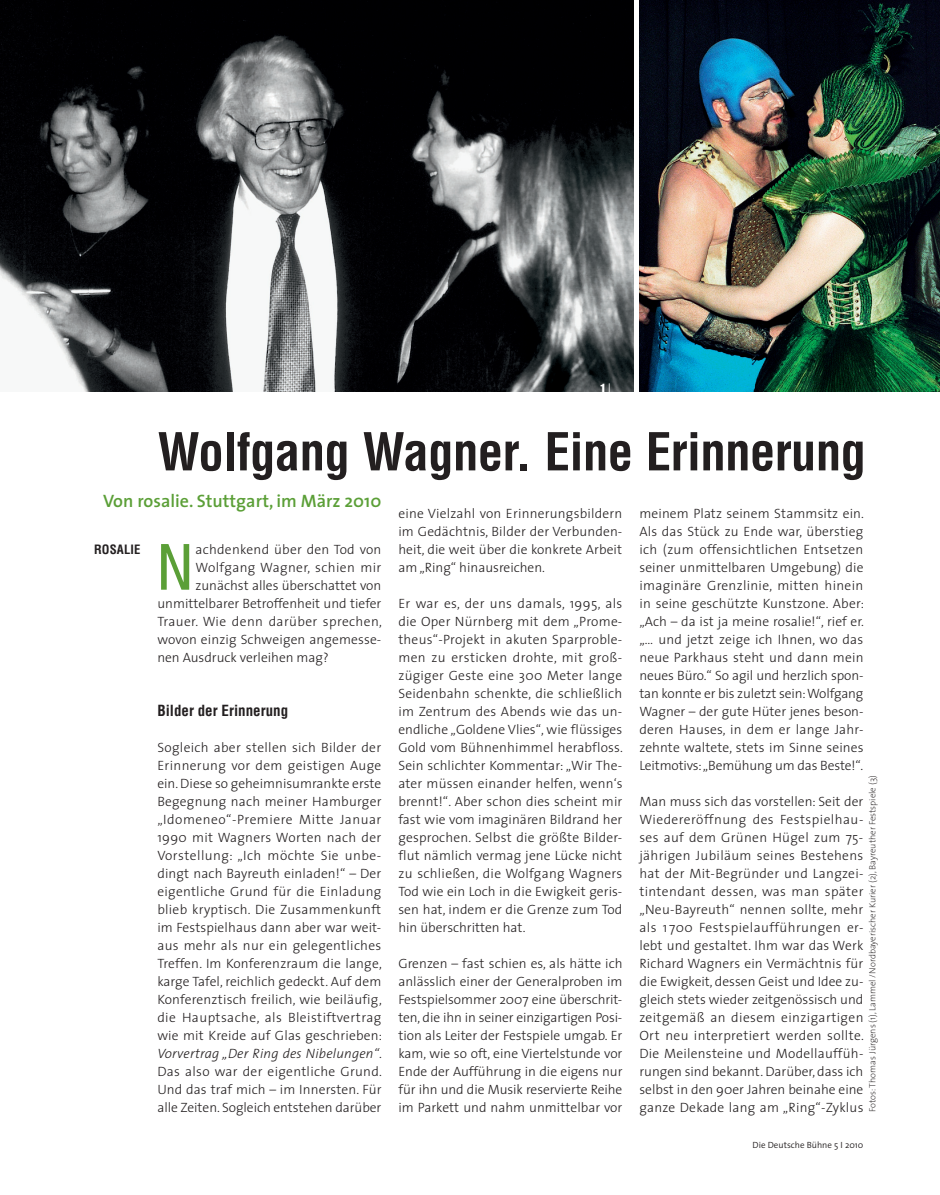
<style>
.page{position:relative;width:940px;height:1195px;background:#fff}
.page>*{position:absolute;margin:0;border:0;box-sizing:border-box;transform-origin:0 0}
.t1{font:condensed 63.9px "Helvetica Neue LT Std";color:#5b9f37}
.t2{font:700 condensed 51px "Helvetica LT Std";letter-spacing:-.015em;color:#231f20}
.t3{font:600 18px "The Sans";color:#5b9f37}
.t4{font:700 condensed 15px "Helvetica";color:#231f20}
.t5{font:300 13.5px/18px "The Sans";color:#231f20;text-align:justify}
.t6{font:300 13.5px "The Sans";letter-spacing:.03em;color:#231f20}
.t7{font:300 13.5px "The Sans";letter-spacing:.02em;color:#231f20}
.t8{font:700 condensed 12.6px "Helvetica";letter-spacing:.01em;color:#231f20}
.t9{font:900 condensed 11.7px "Helvetica Neue";color:#fff}
.t10{font:200 9px "The Sans";color:#231f20}
.t11{font:300 9px "The Sans";color:#231f20}
.s1{font-family:"The Sans";font-weight:200;font-stretch:normal;font-size:12.75px}
.s2{font-style:italic}
</style>
<div class="page">
<img style="left:0;top:0;width:633px;height:392px">
<img style="left:639px;top:0;width:301px;height:392px">
<p class="t9" style="left:600px;top:380px;width:12px">1 <span class="s1">I</span></p>
<h2 class="t2" style="left:157px;top:420px;width:710px">Wolfgang Wagner. Eine Erinnerung</h2>
<h3 class="t3" style="left:103px;top:486px;width:280px">Von rosalie. Stuttgart, im März 2010</h3>
<p class="t8" style="left:94px;top:541px;width:48px">ROSALIE</p>
<h1 class="t1" style="left:157px;top:530px;width:37px">N</h1>
<p class="t7" style="left:195px;top:538px;width:187px">achdenkend über den Tod von</p>
<p class="t6" style="left:195px;top:556px;width:187px">Wolfgang Wagner, schien mir</p>
<p class="t5" style="left:195px;top:576px;width:187px">zunächst alles überschattet von</p>
<p class="t5" style="left:157px;top:594px;width:225px">unmittelbarer Betroffenheit und tiefer</p>
<p class="t6" style="left:157px;top:610px;width:226px">Trauer. Wie denn darüber sprechen,</p>
<p class="t5" style="left:157px;top:630px;width:225px">wovon einzig Schweigen angemesse-</p>
<p class="t5" style="left:157px;top:648px;width:173px">nen Ausdruck verleihen mag?</p>
<p class="t4" style="left:157px;top:701px;width:132px">Bilder der Erinnerung</p>
<p class="t5" style="left:157px;top:738px;width:226px">Sogleich aber stellen sich Bilder der Erinnerung vor dem geistigen Auge ein. Diese so geheimnisumrankte erste Begegnung nach meiner Hamburger „Idomeneo“-Premiere Mitte Januar 1990 mit Wagners Worten nach der Vorstellung: „Ich möchte Sie unbe&shy;dingt nach Bayreuth einladen!“ – Der eigentliche Grund für die Einladung blieb kryptisch. Die Zusammenkunft im Festspielhaus dann aber war weit&shy;aus mehr als nur ein gelegentliches Treffen. Im Konferenzraum die lange, karge Tafel, reichlich gedeckt. Auf dem Konferenztisch freilich, wie beiläufig, die Hauptsache, als Bleistiftvertrag wie mit Kreide auf Glas geschrieben:<br><span class="s2">Vorvertrag „Der Ring des Nibelungen“</span>.<br>Das also war der eigentliche Grund.<br>Und das traf mich – im Innersten. Für alle Zeiten. Sogleich entstehen darüber</p>
<p class="t5" style="left:398px;top:504px;width:225px">eine Vielzahl von Erinnerungsbildern im Gedächtnis, Bilder der Verbunden&shy;heit, die weit über die konkrete Arbeit am „Ring“ hinausreichen.</p>
<p class="t5" style="left:398px;top:594px;width:226px">Er war es, der uns damals, 1995, als die Oper Nürnberg mit dem „Prome&shy;theus“-Projekt in akuten Sparproble&shy;men zu ersticken drohte, mit groß&shy;zügiger Geste eine 300 Meter lange Seidenbahn schenkte, die schließlich im Zentrum des Abends wie das un&shy;endliche „Goldene Vlies“, wie flüssiges Gold vom Bühnenhimmel herabfloss.<br>Sein schlichter Kommentar: „Wir The&shy;ater müssen einander helfen, wenn‘s brennt!“. Aber schon dies scheint mir fast wie vom imaginären Bildrand her gesprochen. Selbst die größte Bilder&shy;flut nämlich vermag jene Lücke nicht zu schließen, die Wolfgang Wagners Tod wie ein Loch in die Ewigkeit geris&shy;sen hat, indem er die Grenze zum Tod hin überschritten hat.</p>
<p class="t5" style="left:398px;top:954px;width:226px">Grenzen – fast schien es, als hätte ich anlässlich einer der Generalproben im Festspielsommer 2007 eine überschrit&shy;ten, die ihn in seiner einzigartigen Posi&shy;tion als Leiter der Festspiele umgab. Er kam, wie so oft, eine Viertelstunde vor Ende der Aufführung in die eigens nur für ihn und die Musik reservierte Reihe im Parkett und nahm unmittelbar vor</p>
<p class="t5" style="left:639px;top:504px;width:226px">meinem Platz seinem Stammsitz ein.<br>Als das Stück zu Ende war, überstieg ich (zum offensichtlichen Entsetzen seiner unmittelbaren Umgebung) die imaginäre Grenzlinie, mitten hinein in seine geschützte Kunstzone. Aber: „Ach – da ist ja meine rosalie!“, rief er. „… und jetzt zeige ich Ihnen, wo das neue Parkhaus steht und dann mein neues Büro.“ So agil und herzlich spon&shy;tan konnte er bis zuletzt sein: Wolfgang Wagner – der gute Hüter jenes beson&shy;deren Hauses, in dem er lange Jahr&shy;zehnte waltete, stets im Sinne seines Leitmotivs: „Bemühung um das Beste!“.</p>
<p class="t5" style="left:639px;top:792px;width:226px">Man muss sich das vorstellen: Seit der Wiedereröffnung des Festspielhau&shy;ses auf dem Grünen Hügel zum 75- jährigen Jubiläum seines Bestehens hat der Mit-Begründer und Langzei&shy;tintendant dessen, was man später „Neu-Bayreuth“ nennen sollte, mehr als 1700 Festspielaufführungen er&shy;lebt und gestaltet. Ihm war das Werk Richard Wagners ein Vermächtnis für die Ewigkeit, dessen Geist und Idee zu&shy;gleich stets wieder zeitgenössisch und zeitgemäß an diesem einzigartigen Ort neu interpretiert werden sollte.<br>Die Meilensteine und Modellauffüh&shy;rungen sind bekannt. Darüber, dass ich selbst in den 90er Jahren beinahe eine ganze Dekade lang am „Ring“-Zyklus</p>
<p class="t10" style="left:865px;top:1112px;width:338px;rotate:-90deg">Fotos: Thomas Jürgens (1), Lammel / Nordbayerischer Kurier (2), Bayreuther Festspiele (3)</p>
<p class="t11" style="left:752px;top:1137px;width:112px">Die Deutsche Bühne 5 I 2010</p>
</div>
